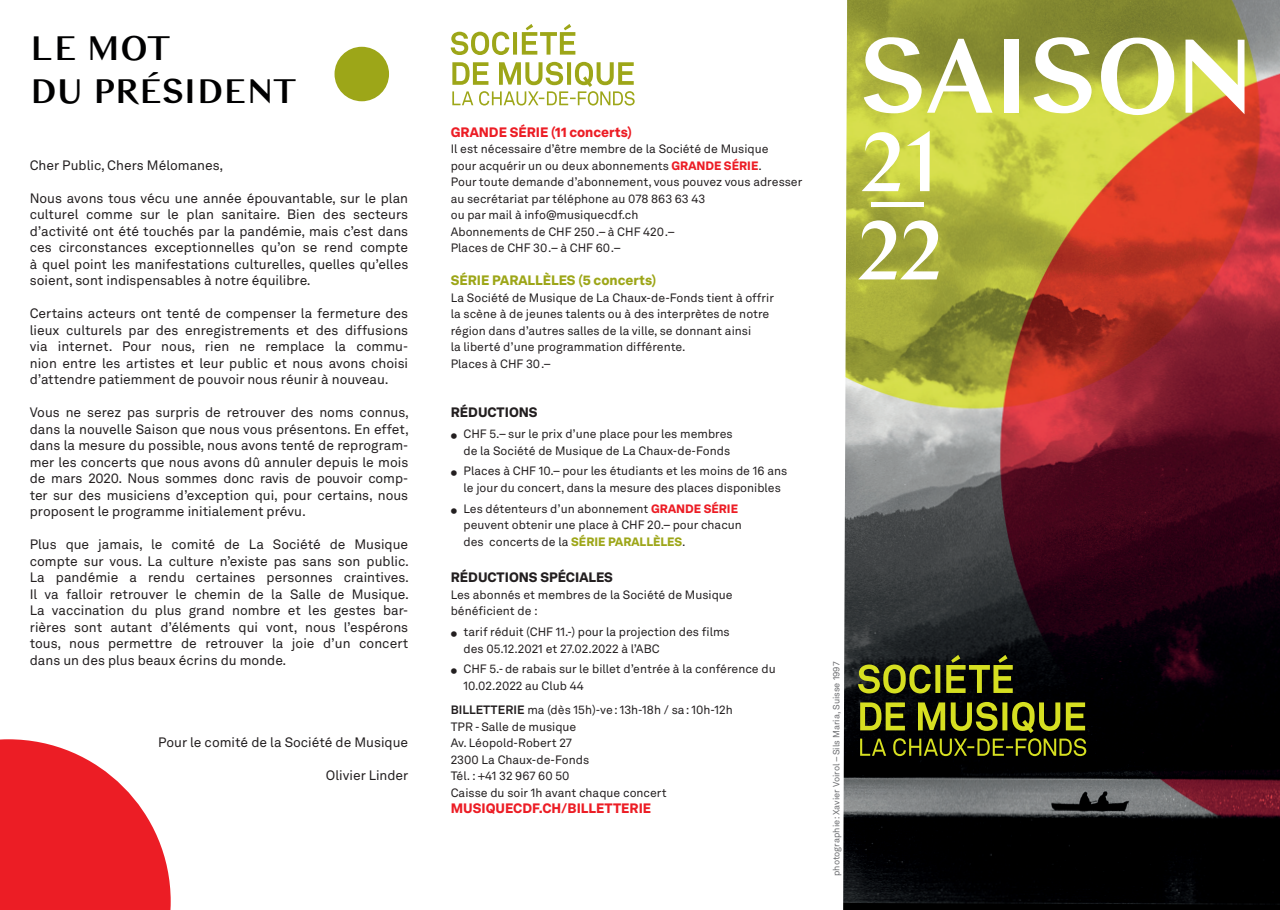
<style>
.page{position:relative;width:1280px;height:910px;background:#fff}
.page>*{position:absolute;margin:0;border:0;box-sizing:border-box;transform-origin:0 0}
.t1{font:33px/43.5px "Bagnard Sans";color:#000001}
.t2{font:13.5px/16.5px "Akkurat LL";color:#231f20;text-align:justify}
.t3{font:900 13.5px "Akkurat LL";color:#ec1d25}
.t4{font:900 13.5px "Akkurat LL";color:#231f20}
.t5{font:900 13.5px "Akkurat LL";color:#9da618}
.t6{font:12px/16.5px "Akkurat LL";color:#231f20}
.t7{font:9px "Akkurat LL";color:#6c6d70}
.s1{font-weight:900;color:#ec1d25}
.s2{font-size:6px}
.s3{font-weight:900;color:#9da618}
.s4{font-weight:700}
</style>
<div class="page">
<img style="left:843px;top:0;width:437px;height:910px">
<svg style="left:858px;top:655px;width:155px;height:38px;background:#4f5315"></svg>
<svg style="left:860px;top:702px;width:226px;height:54px;background:#484b0c"></svg>
<svg style="left:451px;top:24px;width:124px;height:31px"></svg>
<svg style="left:452px;top:62px;width:183px;height:44px"></svg>
<svg style="left:861px;top:132px;width:39px;height:59px"></svg>
<svg style="left:907px;top:131px;width:23px;height:60px"></svg>
<svg style="left:858px;top:220px;width:81px;height:59px"></svg>
<div style="left:871px;top:202px;width:53px;height:5px;background:#fff"></div>
<svg style="left:864px;top:37px;width:128px;height:76px"></svg>
<div style="left:1005px;top:40px;width:14px;height:73px;background:#fff"></div>
<svg style="left:1034px;top:37px;width:58px;height:76px"></svg>
<svg style="left:1101px;top:38px;width:73px;height:77px"></svg>
<svg style="left:1185px;top:40px;width:59px;height:74px"></svg>
<svg style="left:0;top:739px;width:171px;height:171px"></svg>
<div style="left:334px;top:47px;width:55px;height:54px;background:#9da618;border-radius:50%"></div>
<h1 class="t1" style="left:30px;top:26px;width:268px">LE MOT<br>DU PRÉSIDENT</h1>
<p class="t2" style="left:30px;top:156px;width:195px">Cher Public, Chers Mélomanes,</p>
<p class="t2" style="left:30px;top:189px;width:380px">Nous avons tous vécu une année épouvantable, sur le plan culturel comme sur le plan sanitaire. Bien des secteurs d’activité ont été touchés par la pandémie, mais c’est dans ces circonstances exceptionnelles qu’on se rend compte à quel point les manifestations culturelles, quelles qu’elles soient, sont indispensables à notre équilibre.</p>
<p class="t2" style="left:30px;top:305px;width:380px">Certains acteurs ont tenté de compenser la fermeture des lieux culturels par des enregistrements et des diffusions via internet. Pour nous, rien ne remplace la commu&shy;nion entre les artistes et leur public et nous avons choisi d’attendre patiemment de pouvoir nous réunir à nouveau.</p>
<p class="t2" style="left:30px;top:404px;width:381px">Vous ne serez pas surpris de retrouver des noms connus, dans la nouvelle Saison que nous vous présentons. En effet, dans la mesure du possible, nous avons tenté de reprogram&shy;mer les concerts que nous avons dû annuler depuis le mois de mars 2020. Nous sommes donc ravis de pouvoir comp&shy;ter sur des musiciens d’exception qui, pour certains, nous proposent le programme initialement prévu.</p>
<p class="t2" style="left:30px;top:536px;width:381px">Plus que jamais, le comité de La Société de Musique compte sur vous. La culture n’existe pas sans son public.<br>La pandémie a rendu certaines personnes craintives.<br>Il va falloir retrouver le chemin de la Salle de Musique.<br>La vaccination du plus grand nombre et les gestes bar&shy;rières sont autant d’éléments qui vont, nous l’espérons tous, nous permettre de retrouver la joie d’un concert dans un des plus beaux écrins du monde.</p>
<p class="t2" style="left:158px;top:734px;width:252px">Pour le comité de la Société de Musique</p>
<p class="t2" style="left:326px;top:767px;width:84px">Olivier Linder</p>
<p class="t3" style="left:451px;top:121px;width:183px">GRANDE SÉRIE (11 concerts)</p>
<p class="t6" style="left:451px;top:140px;width:353px">Il est nécessaire d’être membre de la Société de Musique<br>pour acquérir un ou deux abonnements <span class="s1">GRANDE SÉRIE</span>.<br>Pour toute demande d’abonnement, vous pouvez vous adresser au secrétariat par téléphone au 078 863 63 43<br>ou par mail à info@musiquecdf.ch<br>Abonnements de CHF 250.– à CHF 420.–<br>Places de CHF 30.– à CHF 60.–</p>
<p class="t5" style="left:451px;top:270px;width:207px">SÉRIE PARALLÈLES (5 concerts)</p>
<p class="t6" style="left:451px;top:289px;width:325px">La Société de Musique de La Chaux-de-Fonds tient à offrir la scène à de jeunes talents ou à des interprètes de notre région dans d’autres salles de la ville, se donnant ainsi<br>la liberté d’une programmation différente.<br>Places à CHF 30.–</p>
<p class="t4" style="left:451px;top:402px;width:88px">RÉDUCTIONS</p>
<p class="t6" style="left:451px;top:425px;width:283px;text-align:right"><span class="s2">●</span> CHF 5.– sur le prix d’une place pour les membres de la Société de Musique de La Chaux-de-Fonds</p>
<p class="t6" style="left:451px;top:462px;width:338px;text-align:center"><span class="s2">●</span> Places à CHF 10.– pour les étudiants et les moins de 16 ans le jour du concert, dans la mesure des places disponibles</p>
<p class="t6" style="left:463px;top:499px;width:280px;text-indent:-13px"><span class="s2">●</span> Les détenteurs d’un abonnement <span class="s1">GRANDE SÉRIE </span>peuvent obtenir une place à CHF 20.– pour chacun des concerts de la <span class="s3">SÉRIE PARALLÈLES</span>.</p>
<p class="t4" style="left:451px;top:567px;width:164px">RÉDUCTIONS SPÉCIALES</p>
<p class="t6" style="left:451px;top:586px;width:283px">Les abonnés et membres de la Société de Musique bénéficient de :</p>
<p class="t6" style="left:463px;top:623px;width:268px;text-indent:-13px"><span class="s2">●</span> tarif réduit (CHF 11.-) pour la projection des films des 05.12.2021 et 27.02.2022 à l’ABC</p>
<p class="t6" style="left:463px;top:660px;width:314px;text-indent:-13px"><span class="s2">●</span> CHF 5.- de rabais sur le billet d’entrée à la conférence du<br>10.02.2022 au Club 44</p>
<p class="t6" style="left:451px;top:701px;width:283px"><span class="s4">BILLETTERIE</span> ma (dès 15h)-ve: 13h-18h / sa: 10h-12h<br>TPR - Salle de musique<br>Av. Léopold-Robert 27<br>2300 La Chaux-de-Fonds<br>Tél. : +41 32 967 60 50<br>Caisse du soir 1h avant chaque concert</p>
<p class="t3" style="left:451px;top:798px;width:202px">MUSIQUECDF.CH/BILLETTERIE</p>
<p class="t7" style="left:830px;top:876px;width:216px;rotate:-90deg">photographie: Xavier Voirol – Sils Maria, Suisse 1997</p>
</div>
